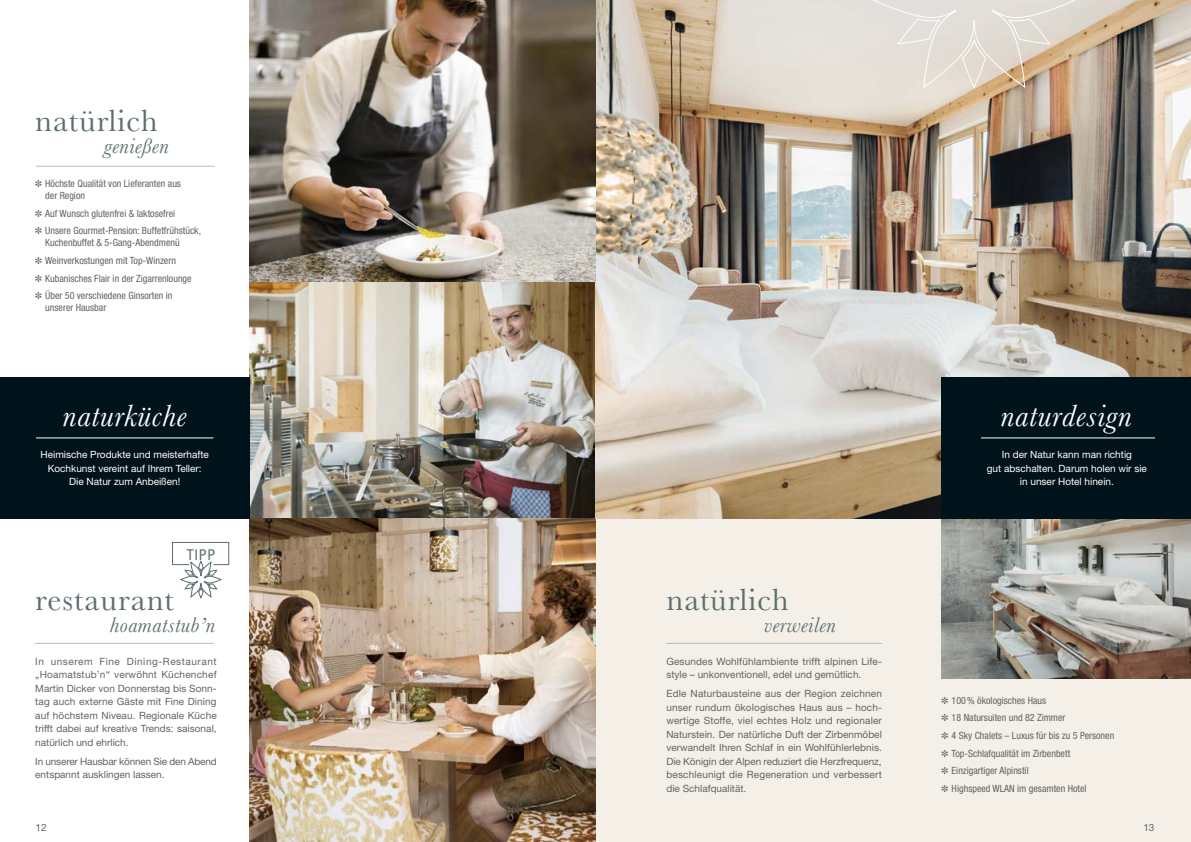
<style>
.page{position:relative;width:1191px;height:842px;background:#fff}
.page>*{position:absolute;margin:0;border:0;box-sizing:border-box;transform-origin:0 0}
.t1{font:32px "Baskerville";letter-spacing:.03em;color:#5b6e70}
.t2{font:italic 32px "Baskerville";letter-spacing:.025em;color:#fff}
.t3{font:italic 22px "Baskerville";letter-spacing:.02em;color:#5b6e70}
.t4{font:condensed 15px "Helvetica Neue LT Std";color:#5b6e70}
.t5{font:10px/13.5px "Helvetica Neue LT Std";color:#636362;text-align:justify}
.t6{font:condensed 10px/17.7px "Helvetica Neue LT Std";color:#636362}
.t7{font:10px/13.5px "Helvetica Neue LT Std";color:#fff;text-align:center}
</style>
<div class="page">
<img style="left:249px;top:281px;width:346px;height:238px">
<div style="left:595px;top:480px;width:596px;height:362px;background:#f4f0e8"></div>
<img style="left:249px;top:519px;width:346px;height:323px">
<img style="left:595px;top:0;width:596px;height:519px">
<img style="left:249px;top:0;width:346px;height:281px">
<hr style="left:36px;top:166px;width:178px;height:1px;background:#b3bec5">
<div style="left:0;top:377px;width:249px;height:142px;background:#00131a"></div>
<hr style="left:36px;top:437px;width:177px;height:1px;background:#fff">
<hr style="left:35px;top:643px;width:179px;height:1px;background:#b3bec5">
<svg style="left:172px;top:542px;width:57px;height:56px"></svg>
<img style="left:941px;top:519px;width:250px;height:159px">
<hr style="left:666px;top:643px;width:216px;height:1px;background:#b3bec5">
<svg style="left:872px;top:0;width:203px;height:88px;background:#e0d6ca"></svg>
<div style="left:941px;top:377px;width:250px;height:142px;background:#00131a"></div>
<hr style="left:981px;top:437px;width:174px;height:1px;background:#fff">
<h1 class="t1" style="left:35px;top:100px;width:124px">natürlich</h1>
<h2 class="t3" style="left:104px;top:131px;width:66px">genießen</h2>
<p class="t6" style="left:45px;top:177px;width:137px;line-height:12px;text-indent:-10px">✽ Höchste Qualität von Lieferanten aus der Region</p>
<p class="t6" style="left:35px;top:204px;width:167px">✽ Auf Wunsch glutenfrei &amp; laktosefrei<br>✽ Unsere Gourmet-Pension: Buffetfrühstück,</p>
<p class="t6" style="left:35px;top:234px;width:158px;text-indent:10px">Kuchenbuffet &amp; 5-Gang-Abendmenü<br>✽ Weinverkostungen mit Top-Winzern<br>✽ Kubanisches Flair in der Zigarrenlounge ✽ Über 50 verschiedene Ginsorten in</p>
<p class="t6" style="left:45px;top:299px;width:63px">unserer Hausbar</p>
<h1 class="t2" style="left:63px;top:395px;width:125px">naturküche</h1>
<p class="t7" style="left:41px;top:448px;width:170px">Heimische Produkte und meisterhafte<br>Kochkunst vereint auf Ihrem Teller:<br>Die Natur zum Anbeißen!</p>
<h3 class="t4" style="left:187px;top:546px;width:30px">TIPP</h3>
<h1 class="t1" style="left:35px;top:579px;width:140px">restaurant</h1>
<h2 class="t3" style="left:110px;top:610px;width:106px">hoamatstub’n</h2>
<p class="t5" style="left:35px;top:654px;width:183px">In unserem Fine Dining-Restaurant „Hoamatstub’n“ verwöhnt Küchenchef Martin Dicker von Donnerstag bis Sonn&shy;tag auch externe Gäste mit Fine Dining auf höchstem Niveau. Regionale Küche trifft dabei auf kreative Trends: saisonal, natürlich und ehrlich.</p>
<p class="t5" style="left:35px;top:754px;width:183px">In unserer Hausbar können Sie den Abend entspannt ausklingen lassen.</p>
<h1 class="t1" style="left:666px;top:579px;width:124px">natürlich</h1>
<h2 class="t3" style="left:764px;top:610px;width:73px">verweilen</h2>
<p class="t5" style="left:666px;top:654px;width:217px">Gesundes Wohlfühlambiente trifft alpinen Life&shy;style – unkonventionell, edel und gemütlich.</p>
<p class="t5" style="left:666px;top:687px;width:217px">Edle Naturbausteine aus der Region zeichnen unser rundum ökologisches Haus aus – hoch&shy;wertige Stoffe, viel echtes Holz und regionaler Naturstein. Der natürliche Duft der Zirbenmöbel verwandelt Ihren Schlaf in ein Wohlfühlerlebnis.<br>Die Königin der Alpen reduziert die Herzfrequenz, beschleunigt die Regeneration und verbessert die Schlafqualität.</p>
<h1 class="t2" style="left:1000px;top:395px;width:133px">naturdesign</h1>
<p class="t7" style="left:987px;top:448px;width:162px">In der Natur kann man richtig<br>gut abschalten. Darum holen wir sie in unser Hotel hinein.</p>
<p class="t6" style="left:941px;top:691px;width:174px">✽ 100% ökologisches Haus<br>✽ 18 Natursuiten und 82 Zimmer<br>✽ 4 Sky Chalets – Luxus für bis zu 5 Personen ✽ Top-Schlafqualität im Zirbenbett<br>✽ Einzigartiger Alpinstil<br>✽ Highspeed WLAN im gesamten Hotel</p>
<p class="t5" style="left:35px;top:820px;width:13px">12</p>
<p class="t5" style="left:1143px;top:820px;width:13px">13</p>
</div>
